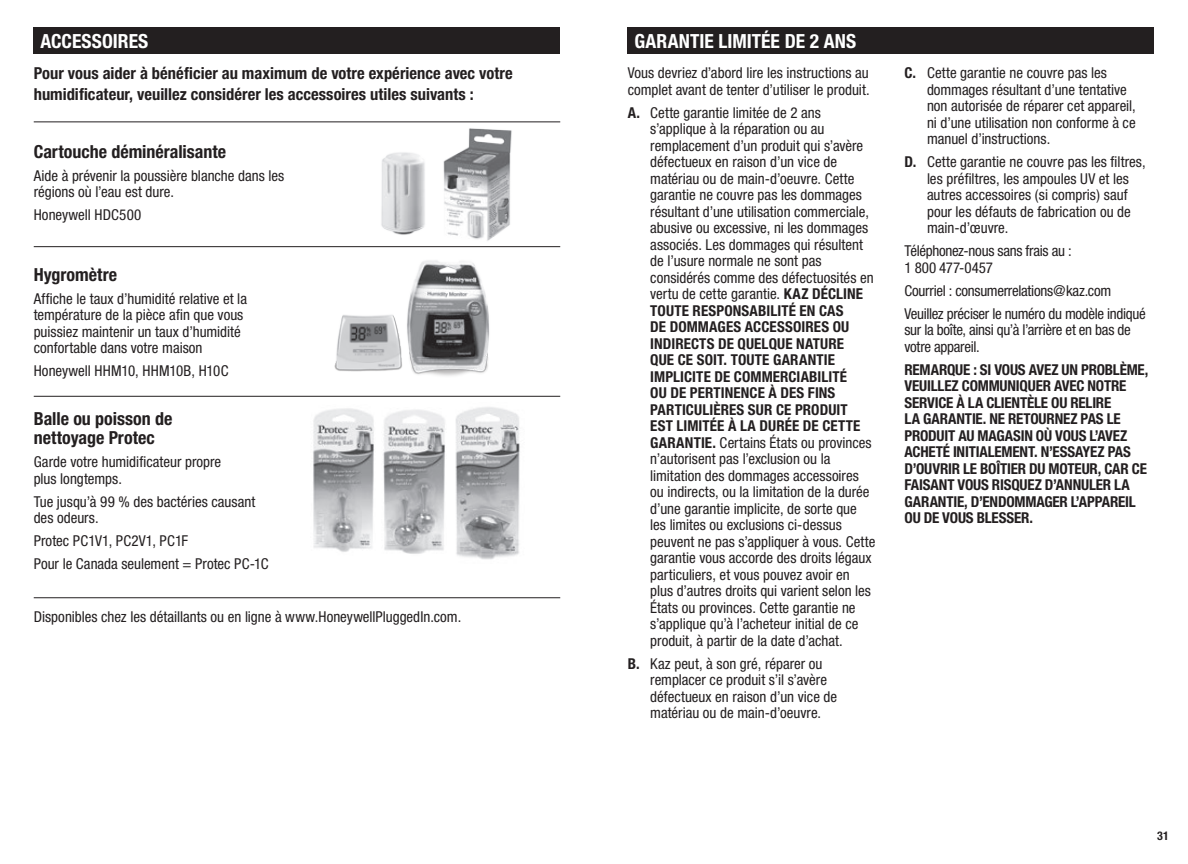
<style>
.page{position:relative;width:1188px;height:864px;background:#fff}
.page>*{position:absolute;margin:0;border:0;box-sizing:border-box;transform-origin:0 0}
.t1{font:700 condensed 19.5px "Helvetica Neue";color:#fff}
.t2{font:700 condensed 18px/19.5px "Helvetica Neue";color:#231f20}
.t3{font:700 condensed 16.5px/21px "Helvetica Neue";letter-spacing:.005em;color:#231f20}
.t4{font:condensed 15px/16.5px "Helvetica Neue";color:#231f20}
.t5{font:700 condensed 15px/16.5px "Helvetica Neue";letter-spacing:-.01em;color:#231f20}
.t6{font:condensed 15px/16.5px "Helvetica Neue";letter-spacing:-.02em;color:#231f20}
.t7{font:700 condensed 12px "Helvetica Neue";color:#231f20}
.s1{font-weight:700}
</style>
<div class="page">
<div style="left:34px;top:27px;width:526px;height:27px;background:#231f20"></div>
<img style="left:407px;top:260px;width:83px;height:116px">
<hr style="left:34px;top:246px;width:526px;height:1px;background:#231f20">
<hr style="left:34px;top:122px;width:526px;height:1px;background:#231f20">
<hr style="left:34px;top:597px;width:526px;height:1px;background:#231f20">
<hr style="left:34px;top:396px;width:526px;height:1px;background:#231f20">
<div style="left:628px;top:27px;width:526px;height:27px;background:#231f20"></div>
<img style="left:383px;top:410px;width:62px;height:144px">
<img style="left:313px;top:408px;width:61px;height:144px">
<img style="left:334px;top:315px;width:68px;height:57px">
<img style="left:455px;top:407px;width:65px;height:153px">
<img style="left:439px;top:121px;width:77px;height:127px">
<img style="left:381px;top:152px;width:44px;height:83px">
<h1 class="t1" style="left:40px;top:29px;width:109px">ACCESSOIRES</h1>
<p class="t3" style="left:34px;top:63px;width:481px">Pour vous aider à bénéficier au maximum de votre expérience avec votre humidificateur, veuillez considérer les accessoires utiles suivants :</p>
<p class="t2" style="left:34px;top:142px;width:194px">Cartouche déminéralisante</p>
<p class="t4" style="left:34px;top:167px;width:252px">Aide à prévenir la poussière blanche dans les régions où l’eau est dure.</p>
<p class="t4" style="left:34px;top:207px;width:109px">Honeywell HDC500</p>
<p class="t2" style="left:34px;top:264px;width:85px">Hygromètre</p>
<p class="t4" style="left:34px;top:290px;width:215px">Affiche le taux d’humidité relative et la température de la pièce afin que vous puissiez maintenir un taux d’humidité confortable dans votre maison</p>
<p class="t4" style="left:34px;top:362px;width:196px">Honeywell HHM10, HHM10B, H10C</p>
<p class="t2" style="left:34px;top:408px;width:140px">Balle ou poisson de nettoyage Protec</p>
<p class="t4" style="left:34px;top:453px;width:189px">Garde votre humidificateur propre plus longtemps.</p>
<p class="t4" style="left:34px;top:493px;width:223px">Tue jusqu’à 99 % des bactéries causant des odeurs.</p>
<p class="t4" style="left:34px;top:529px;width:236px;line-height:23px">Protec PC1V1, PC2V1, PC1F<br>Pour le Canada seulement = Protec PC-1C</p>
<p class="t4" style="left:34px;top:609px;width:429px">Disponibles chez les détaillants ou en ligne à www.HoneywellPluggedIn.com.</p>
<h1 class="t1" style="left:634px;top:29px;width:223px">GARANTIE LIMITÉE DE 2 ANS</h1>
<p class="t4" style="left:628px;top:65px;width:243px">Vous devriez d’abord lire les instructions au complet avant de tenter d’utiliser le produit.</p>
<p class="t4" style="left:650px;top:104px;width:227px;text-indent:-22px"><span class="s1">A.</span> Cette garantie limitée de 2 ans s’applique à la réparation ou au remplacement d’un produit qui s’avère défectueux en raison d’un vice de matériau ou de main-d’oeuvre. Cette garantie ne couvre pas les dommages résultant d’une utilisation commerciale, abusive ou excessive, ni les dommages associés. Les dommages qui résultent de l’usure normale ne sont pas considérés comme des défectuosités en vertu de cette garantie. <span class="s1">KAZ DÉCLINE TOUTE RESPONSABILITÉ EN CAS<br>DE DOMMAGES ACCESSOIRES OU INDIRECTS DE QUELQUE NATURE<br>QUE CE SOIT. TOUTE GARANTIE IMPLICITE DE COMMERCIABILITÉ<br>OU DE PERTINENCE À DES FINS PARTICULIÈRES SUR CE PRODUIT<br>EST LIMITÉE À LA DURÉE DE CETTE GARANTIE.</span> Certains États ou provinces n’autorisent pas l’exclusion ou la limitation des dommages accessoires ou indirects, ou la limitation de la durée d’une garantie implicite, de sorte que les limites ou exclusions ci-dessus peuvent ne pas s’appliquer à vous. Cette garantie vous accorde des droits légaux particuliers, et vous pouvez avoir en plus d’autres droits qui varient selon les États ou provinces. Cette garantie ne s’applique qu’à l’acheteur initial de ce produit, à partir de la date d’achat.</p>
<p class="t4" style="left:650px;top:655px;width:188px;text-indent:-22px"><span class="s1">B.</span> Kaz peut, à son gré, réparer ou remplacer ce produit s’il s’avère défectueux en raison d’un vice de matériau ou de main-d’oeuvre.</p>
<p class="t4" style="left:927px;top:65px;width:210px;text-indent:-22px"><span class="s1">C.</span> Cette garantie ne couvre pas les dommages résultant d’une tentative non autorisée de réparer cet appareil, ni d’une utilisation non conforme à ce manuel d’instructions.</p>
<p class="t4" style="left:927px;top:154px;width:220px;text-indent:-22px"><span class="s1">D.</span> Cette garantie ne couvre pas les filtres, les préfiltres, les ampoules UV et les autres accessoires (si compris) sauf pour les défauts de fabrication ou de main-d’œuvre.</p>
<p class="t6" style="left:904px;top:243px;width:169px">Téléphonez-nous sans frais au :<br>1 800 477-0457</p>
<p class="t6" style="left:904px;top:279px;width:243px;line-height:23px">Courriel : consumerrelations@kaz.com<br>Veuillez préciser le numéro du modèle indiqué</p>
<p class="t6" style="left:904px;top:322px;width:228px">sur la boîte, ainsi qu’à l’arrière et en bas de votre appareil.</p>
<p class="t5" style="left:904px;top:361px;width:245px">REMARQUE : SI VOUS AVEZ UN PROBLÈME,<br>VEUILLEZ COMMUNIQUER AVEC NOTRE<br>SERVICE À LA CLIENTÈLE OU RELIRE<br>LA GARANTIE. NE RETOURNEZ PAS LE<br>PRODUIT AU MAGASIN OÙ VOUS L’AVEZ<br>ACHETÉ INITIALEMENT. N’ESSAYEZ PAS<br>D’OUVRIR LE BOÎTIER DU MOTEUR, CAR CE<br>FAISANT VOUS RISQUEZ D’ANNULER LA<br>GARANTIE, D’ENDOMMAGER L’APPAREIL<br>OU DE VOUS BLESSER.</p>
<p class="t7" style="left:1157px;top:828px;width:13px">31</p>
</div>
